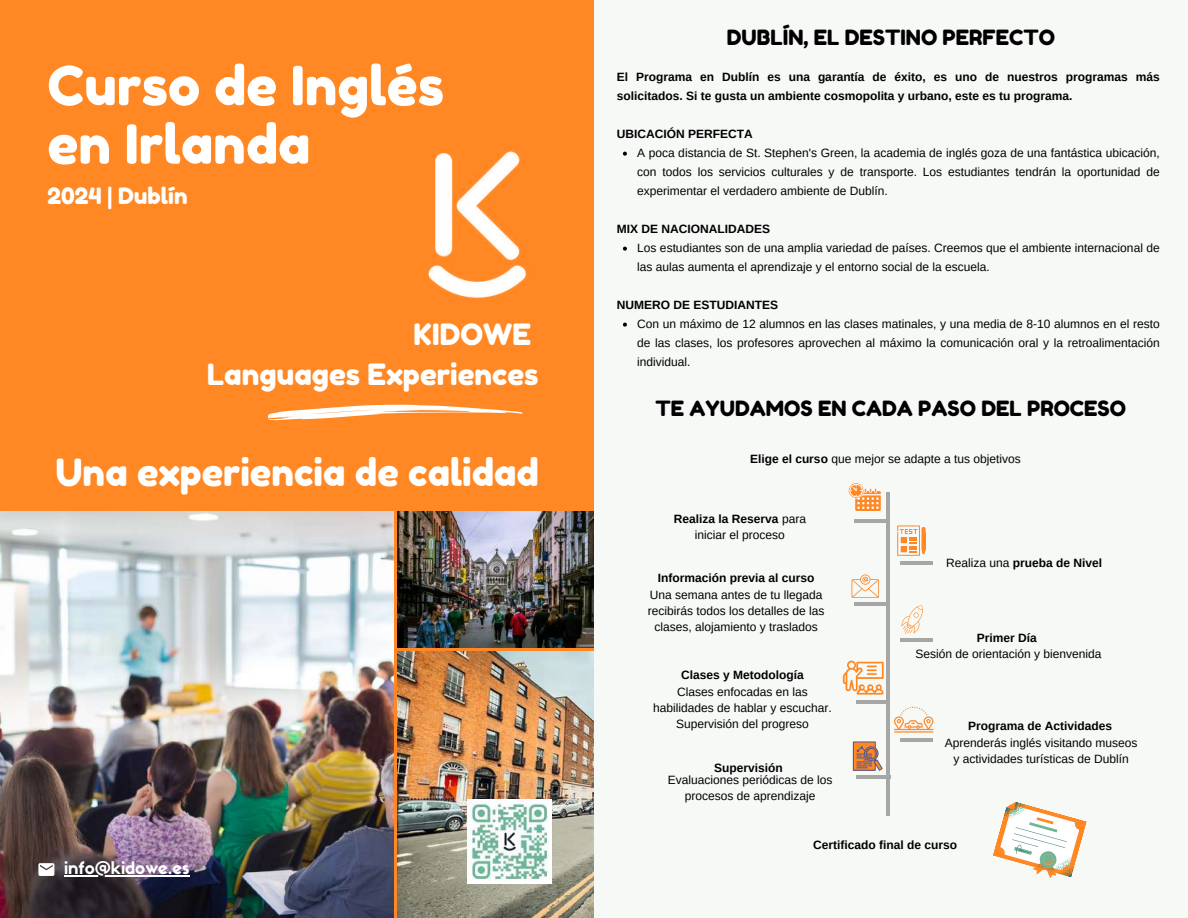
<style>
.page{position:relative;width:1188px;height:918px;background:#f7f9f7}
.page>*{position:absolute;margin:0;border:0;box-sizing:border-box;transform-origin:0 0}
.t1{font:54px/58.5px "Fredoka One";color:#fff}
.t2{font:37.5px "Fredoka One";color:#fff}
.t3{font:29.4px/40.5px "Fredoka One";color:#fff;text-align:right}
.t4{font:22.5px "Fredoka One";color:#fff}
.t5{font:21px "Fredoka One";color:#000}
.t6{font:17.1px "Sifonn Basic";color:#fff}
.t7{font:12px/16px "Arimo";color:#000;text-align:center}
.t8{font:700 12px/19px "Arimo";color:#000}
.s1{font-weight:700}
.s2{font-weight:400}
</style>
<div class="page">
<div style="left:0;top:0;width:594px;height:918px;background:#ff8824"></div>
<img style="left:397px;top:512px;width:197px;height:136px">
<img style="left:0;top:512px;width:394px;height:406px">
<img style="left:397px;top:651px;width:197px;height:267px">
<img style="left:428px;top:148px;width:99px;height:151px">
<img style="left:467px;top:799px;width:85px;height:85px">
<svg style="left:38px;top:863px;width:16px;height:13px"></svg>
<hr style="left:64px;top:875px;width:125px;height:2px;background:#fff">
<svg style="left:268px;top:405px;width:255px;height:15px"></svg>
<hr style="left:887px;top:493px;width:3px;height:323px;background:#a6a6a6">
<hr style="left:854px;top:519px;width:33px;height:3px;background:#a6a6a6">
<hr style="left:900px;top:561px;width:33px;height:3px;background:#a6a6a6">
<hr style="left:854px;top:603px;width:33px;height:3px;background:#a6a6a6">
<hr style="left:900px;top:638px;width:33px;height:3px;background:#a6a6a6">
<hr style="left:856px;top:700px;width:34px;height:4px;background:#a6a6a6">
<hr style="left:900px;top:738px;width:33px;height:3px;background:#a6a6a6">
<svg style="left:993px;top:802px;width:94px;height:76px"></svg>
<svg style="left:897px;top:525px;width:28px;height:31px"></svg>
<svg style="left:851px;top:574px;width:28px;height:24px"></svg>
<svg style="left:848px;top:483px;width:33px;height:28px"></svg>
<svg style="left:901px;top:605px;width:22px;height:29px"></svg>
<svg style="left:843px;top:661px;width:40px;height:33px"></svg>
<hr style="left:894px;top:731px;width:39px;height:2px;background:#ff8824">
<svg style="left:894px;top:707px;width:39px;height:23px"></svg>
<div style="left:853px;top:742px;width:22px;height:28px;background:linear-gradient(to right,#ff8824,#ff8824)"></div>
<div style="left:853px;top:742px;width:23px;height:29px;border:1px solid #51558f"></div>
<svg style="left:857px;top:746px;width:25px;height:25px"></svg>
<svg style="left:623px;top:152px;width:4px;height:4px"></svg>
<svg style="left:623px;top:247px;width:4px;height:4px"></svg>
<svg style="left:623px;top:323px;width:4px;height:4px"></svg>
<hr style="left:857px;top:775px;width:34px;height:4px;background:#a6a6a6">
<h1 class="t1" style="left:47px;top:56px;width:398px">Curso de Inglés en Irlanda</h1>
<h3 class="t4" style="left:47px;top:183px;width:142px">2024 | Dublín</h3>
<h3 class="t3" style="left:207px;top:314px;width:333px">KIDOWE<br>Languages Experiences</h3>
<h2 class="t2" style="left:55px;top:449px;width:485px">Una experiencia de calidad</h2>
<h3 class="t6" style="left:64px;top:861px;width:127px">info@kidowe.es</h3>
<h3 class="t5" style="left:727px;top:25px;width:330px">DUBLÍN, EL DESTINO PERFECTO</h3>
<p class="t8" style="left:617px;top:67px;width:544px">El Programa en Dublín es una garantía de éxito, es uno de nuestros programas más solicitados. Si te gusta un ambiente cosmopolita y urbano, este es tu programa.</p>
<p class="t8" style="left:617px;top:124px;width:137px">UBICACIÓN PERFECTA</p>
<p class="t7" style="left:637px;top:143px;width:524px;line-height:19px;text-align:justify">A poca distancia de St. Stephen's Green, la academia de inglés goza de una fantástica ubicación, con todos los servicios culturales y de transporte. Los estudiantes tendrán la oportunidad de experimentar el verdadero ambiente de Dublín.</p>
<p class="t8" style="left:617px;top:219px;width:155px">MIX DE NACIONALIDADES</p>
<p class="t7" style="left:637px;top:238px;width:524px;line-height:19px;text-align:left">Los estudiantes son de una amplia variedad de países. Creemos que el ambiente internacional de las aulas aumenta el aprendizaje y el entorno social de la escuela.</p>
<p class="t8" style="left:617px;top:295px;width:163px">NUMERO DE ESTUDIANTES</p>
<p class="t7" style="left:637px;top:314px;width:524px;line-height:19px;text-align:justify">Con un máximo de 12 alumnos en las clases matinales, y una media de 8-10 alumnos en el resto de las clases, los profesores aprovechen al máximo la comunicación oral y la retroalimentación individual.</p>
<h3 class="t5" style="left:655px;top:395px;width:472px">TE AYUDAMOS EN CADA PASO DEL PROCESO</h3>
<p class="t7" style="left:750px;top:451px;width:272px"><span class="s1">Elige el curso</span> que mejor se adapte a tus objetivos</p>
<p class="t7" style="left:674px;top:510px;width:134px"><span class="s1">Realiza la Reserva</span> para iniciar el proceso</p>
<p class="t8" style="left:658px;top:568px;width:158px">Información previa al curso</p>
<p class="t7" style="left:648px;top:587px;width:178px">Una semana antes de tu llegada recibirás todos los detalles de las clases, alojamiento y traslados</p>
<p class="t8" style="left:681px;top:665px;width:124px">Clases y Metodología</p>
<p class="t7" style="left:653px;top:684px;width:180px">Clases enfocadas en las habilidades de hablar y escuchar.<br>Supervisión del progreso</p>
<p class="t8" style="left:714px;top:758px;width:70px">Supervisión</p>
<p class="t7" style="left:668px;top:772px;width:166px">Evaluaciones periódicas de los procesos de aprendizaje</p>
<p class="t8" style="left:946px;top:553px;width:157px"><span class="s2">Realiza una</span> prueba de Nivel</p>
<p class="t8" style="left:977px;top:628px;width:61px">Primer Día</p>
<p class="t7" style="left:915px;top:646px;width:188px">Sesión de orientación y bienvenida</p>
<p class="t8" style="left:968px;top:717px;width:145px">Programa de Actividades</p>
<p class="t7" style="left:945px;top:735px;width:194px">Aprenderás inglés visitando museos y actividades turísticas de Dublín</p>
<p class="t8" style="left:813px;top:835px;width:145px">Certificado final de curso</p>
</div>
